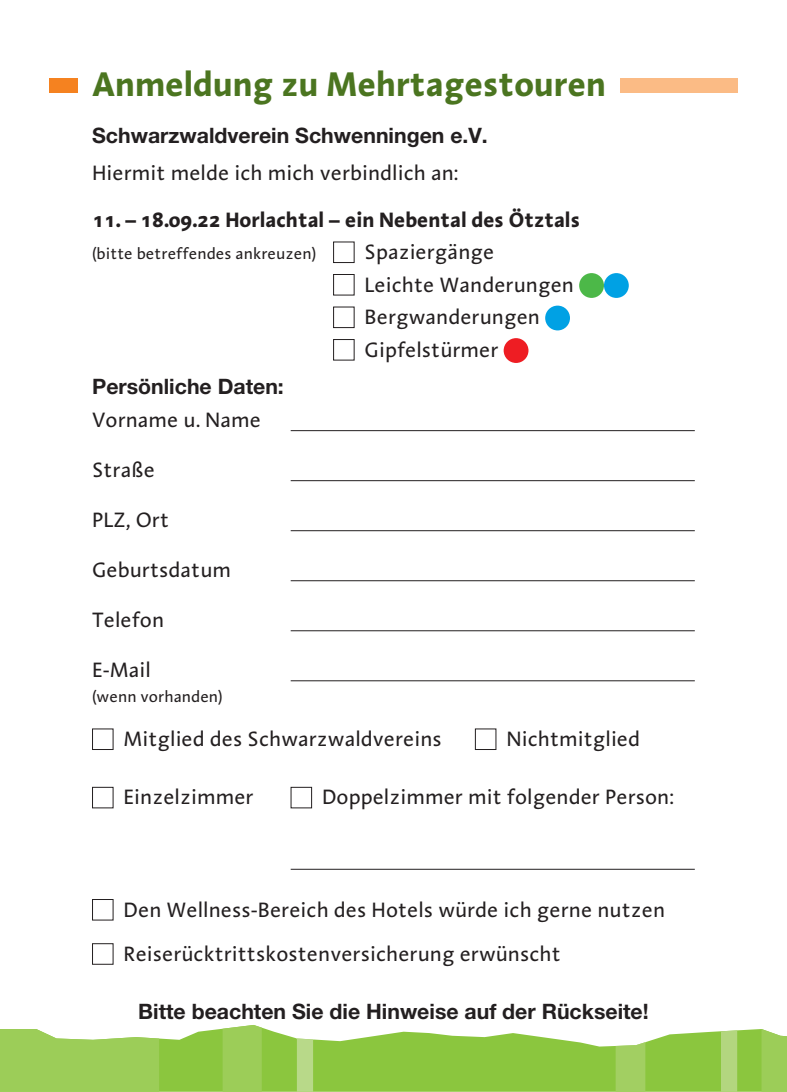
<style>
.page{position:relative;width:787px;height:1092px;background:#fff}
.page>*{position:absolute;margin:0;border:0;box-sizing:border-box;transform-origin:0 0}
.t1{font:700 35px "Linotype Aroma";color:#4b7520}
.t2{font:21.25px/32.5px "Linotype Aroma";color:#231f20}
.t3{font:21.25px "Helvetica Neue LT Bold 4";color:#231f20}
.t4{font:700 21.25px "Linotype Aroma";color:#231f20}
.t5{font:16.25px "Linotype Aroma";color:#231f20}
</style>
<div class="page">
<hr style="left:291px;top:430px;width:403px;height:1px;background:#231f20">
<hr style="left:291px;top:480px;width:403px;height:1px;background:#231f20">
<hr style="left:291px;top:530px;width:403px;height:1px;background:#231f20">
<hr style="left:291px;top:580px;width:403px;height:1px;background:#231f20">
<hr style="left:291px;top:630px;width:403px;height:1px;background:#231f20">
<hr style="left:291px;top:680px;width:403px;height:1px;background:#231f20">
<hr style="left:291px;top:868px;width:403px;height:1px;background:#231f20">
<div style="left:92px;top:787px;width:21px;height:21px;border:1px solid #231f20"></div>
<div style="left:291px;top:787px;width:21px;height:21px;border:1px solid #231f20"></div>
<div style="left:92px;top:943px;width:21px;height:21px;border:1px solid #231f20"></div>
<div style="left:333px;top:241px;width:21px;height:22px;border:1px solid #231f20"></div>
<div style="left:545px;top:305px;width:25px;height:25px;background:#00a1e4;border-radius:50%"></div>
<div style="left:503px;top:338px;width:25px;height:25px;background:#ee1d23;border-radius:50%"></div>
<div style="left:579px;top:273px;width:25px;height:25px;background:#4cb848;border-radius:50%"></div>
<div style="left:604px;top:273px;width:24px;height:25px;background:#00a1e4;border-radius:50%"></div>
<div style="left:92px;top:899px;width:21px;height:21px;border:1px solid #231f20"></div>
<div style="left:333px;top:274px;width:21px;height:21px;border:1px solid #231f20"></div>
<div style="left:333px;top:306px;width:21px;height:22px;border:1px solid #231f20"></div>
<div style="left:333px;top:339px;width:21px;height:21px;border:1px solid #231f20"></div>
<div style="left:50px;top:78px;width:28px;height:14px;background:#f58220"></div>
<div style="left:604px;top:78px;width:133px;height:14px;background:#fbbb85"></div>
<div style="left:92px;top:68px;width:527px;height:42px;background:#fff"></div>
<svg style="left:159px;top:1027px;width:602px;height:64px;fill:#8bc63e"></svg>
<svg style="left:615px;top:1042px;width:30px;height:49px"></svg>
<svg style="left:297px;top:1038px;width:16px;height:53px"></svg>
<div style="left:223px;top:1025px;width:39px;height:66px;background:#9ccd58"></div>
<svg style="left:761px;top:1029px;width:26px;height:62px;background:#a2d062"></svg>
<svg style="left:0;top:1029px;width:159px;height:62px;background:#a6d269"></svg>
<svg style="left:721px;top:1030px;width:16px;height:61px"></svg>
<h1 class="t1" style="left:92px;top:73px;width:515px">Anmeldung zu Mehrtagestouren</h1>
<p class="t3" style="left:92px;top:128px;width:397px">Schwarzwaldverein Schwenningen e.V.</p>
<p class="t2" style="left:92px;top:159px;width:368px">Hiermit melde ich mich verbindlich an:</p>
<p class="t4" style="left:92px;top:212px;width:489px">11. – 18.09.22 Horlachtal – ein Nebental des Ötztals</p>
<p class="t5" style="left:92px;top:248px;width:226px">(bitte betreffendes ankreuzen)</p>
<p class="t2" style="left:364px;top:238px;width:211px">Spaziergänge<br>Leichte Wanderungen<br>Bergwanderungen<br>Gipfelstürmer</p>
<p class="t3" style="left:92px;top:379px;width:193px">Persönliche Daten:</p>
<p class="t2" style="left:92px;top:405px;width:170px">Vorname u. Name</p>
<p class="t2" style="left:92px;top:455px;width:64px">Straße</p>
<p class="t2" style="left:92px;top:505px;width:78px">PLZ, Ort</p>
<p class="t2" style="left:92px;top:555px;width:140px">Geburtsdatum</p>
<p class="t2" style="left:92px;top:605px;width:73px">Telefon</p>
<p class="t2" style="left:92px;top:655px;width:60px">E-Mail</p>
<p class="t5" style="left:92px;top:691px;width:132px">(wenn vorhanden)</p>
<p class="t2" style="left:124px;top:725px;width:320px">Mitglied des Schwarzwaldvereins</p>
<p class="t2" style="left:506px;top:725px;width:135px">Nichtmitglied</p>
<p class="t2" style="left:124px;top:783px;width:132px">Einzelzimmer</p>
<p class="t2" style="left:322px;top:783px;width:354px">Doppelzimmer mit folgender Person:</p>
<p class="t2" style="left:124px;top:889px;width:543px;line-height:44.2px">Den Wellness-Bereich des Hotels würde ich gerne nutzen<br>Reiserücktrittskostenversicherung erwünscht</p>
<p class="t3" style="left:138px;top:1003px;width:512px">Bitte beachten Sie die Hinweise auf der Rückseite!</p>
</div>
